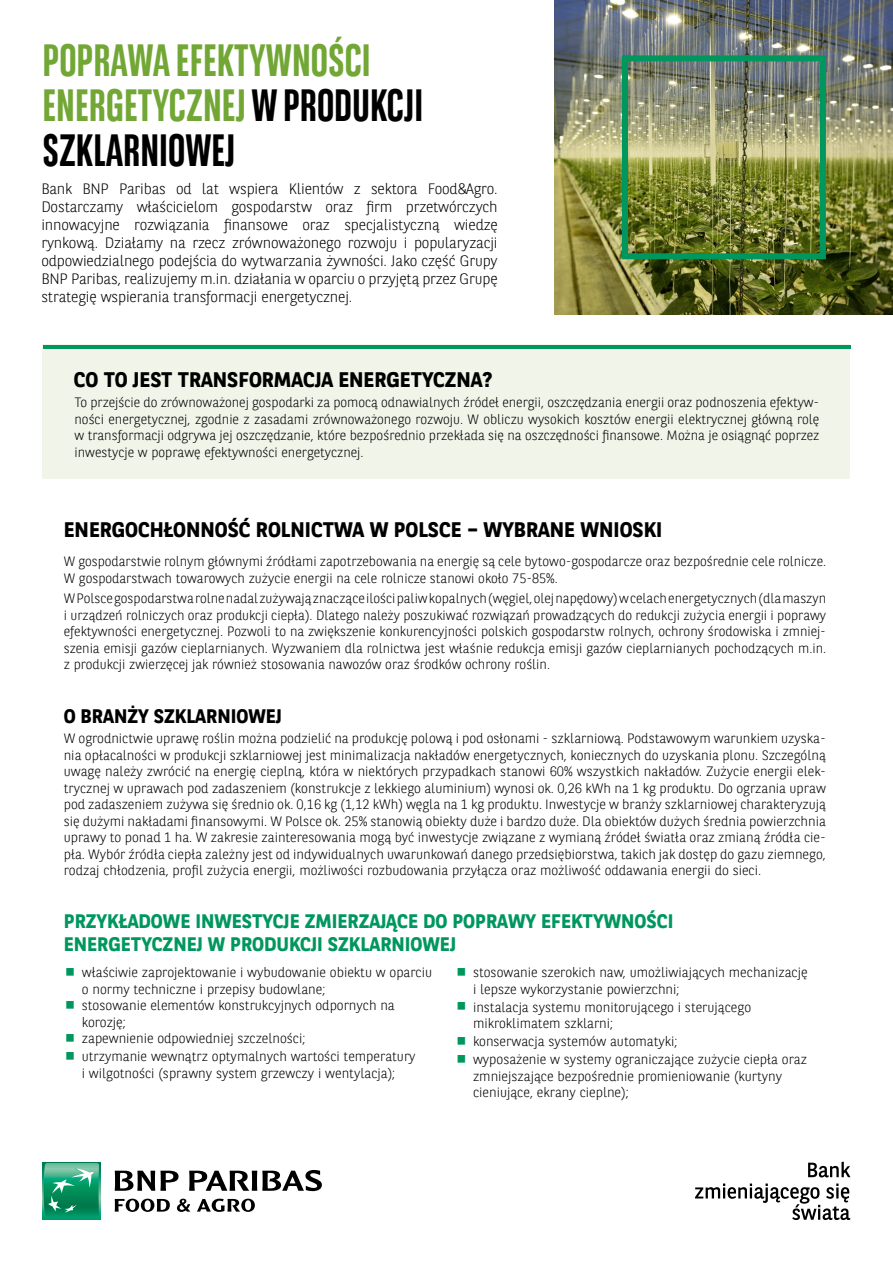
<style>
.page{position:relative;width:893px;height:1263px;background:#fff}
.page>*{position:absolute;margin:0;border:0;box-sizing:border-box;transform-origin:0 0}
.t1{font:700 45px/45px "BNPP Sans Condensed";color:#72a736}
.t2{font:700 21px "BNPP Sans";color:#000}
.t3{font:700 19.5px/23.4px "BNPP Sans";color:#00975f}
.t4{font:700 19.5px "BNPP Sans";color:#000}
.t5{font:300 15px/18px "BNPP Sans";letter-spacing:-.01em;color:#000;text-align:justify}
.t6{font:300 13.5px/16.5px "BNPP Sans";color:#000}
.s1{color:#000}
.s2{color:#00975f}
</style>
<div class="page">
<div style="left:43px;top:344px;width:807px;height:134px;background:#f0f4e9"></div>
<hr style="left:43px;top:345px;width:807px;height:3px;background:#00975f">
<img style="left:555px;top:0;width:338px;height:315px">
<div style="left:622px;top:55px;width:204px;height:204px;border:6px solid #00975f"></div>
<hr style="left:43px;top:1130px;width:807px;height:1px;background:#c6c6c6">
<svg style="left:695px;top:1183px;width:155px;height:37px"></svg>
<svg style="left:808px;top:1161px;width:42px;height:16px"></svg>
<div style="left:42px;top:1162px;width:58px;height:58px;background:linear-gradient(to right,#009e6a,#009e6a)"></div>
<svg style="left:44px;top:1163px;width:55px;height:55px;background:#2fa37a"></svg>
<svg style="left:115px;top:1171px;width:64px;height:20px"></svg>
<svg style="left:189px;top:1170px;width:133px;height:21px"></svg>
<svg style="left:115px;top:1199px;width:55px;height:13px"></svg>
<svg style="left:177px;top:1199px;width:13px;height:13px"></svg>
<svg style="left:197px;top:1199px;width:58px;height:13px"></svg>
<h1 class="t1" style="left:43px;top:38px;width:382px">POPRAWA EFEKTYWNOŚCI<br>ENERGETYCZNEJ <span class="s1">W PRODUKCJI<br>SZKLARNIOWEJ</span></h1>
<p class="t5" style="left:41px;top:179px;width:458px">Bank BNP Paribas od lat wspiera Klientów z sektora Food&amp;Agro.<br>Dostarczamy właścicielom gospodarstw oraz firm przetwórczych innowacyjne rozwiązania finansowe oraz specjalistyczną wiedzę rynkową. Działamy na rzecz zrównoważonego rozwoju i popularyzacji odpowiedzialnego podejścia do wytwarzania żywności. Jako część Grupy BNP Paribas, realizujemy m.in. działania w oparciu o przyjętą przez Grupę strategię wspierania transformacji energetycznej.</p>
<h2 class="t2" style="left:74px;top:366px;width:420px">CO TO JEST TRANSFORMACJA ENERGETYCZNA?</h2>
<p class="t6" style="left:75px;top:394px;width:746px;text-align:justify">To przejście do zrównoważonej gospodarki za pomocą odnawialnych źródeł energii, oszczędzania energii oraz podnoszenia efektyw&shy;ności energetycznej, zgodnie z zasadami zrównoważonego rozwoju. W obliczu wysokich kosztów energii elektrycznej główną rolę w transformacji odgrywa jej oszczędzanie, które bezpośrednio przekłada się na oszczędności finansowe. Można je osiągnąć poprzez inwestycje w poprawę efektywności energetycznej.</p>
<h2 class="t2" style="left:64px;top:515px;width:600px">ENERGOCHŁONNOŚĆ ROLNICTWA W POLSCE – WYBRANE WNIOSKI</h2>
<p class="t6" style="left:64px;top:553px;width:764px">W gospodarstwie rolnym głównymi źródłami zapotrzebowania na energię są cele bytowo-gospodarcze oraz bezpośrednie cele rolnicze.<br>W gospodarstwach towarowych zużycie energii na cele rolnicze stanowi około 75-85%.</p>
<p class="t6" style="left:64px;top:590px;width:764px;text-align:justify">W Polsce gospodarstwa rolne nadal zużywają znaczące ilości paliw kopalnych (węgiel, olej napędowy) w celach energetycznych (dla maszyn i urządzeń rolniczych oraz produkcji ciepła). Dlatego należy poszukiwać rozwiązań prowadzących do redukcji zużycia energii i poprawy efektywności energetycznej. Pozwoli to na zwiększenie konkurencyjności polskich gospodarstw rolnych, ochrony środowiska i zmniej&shy;szenia emisji gazów cieplarnianych. Wyzwaniem dla rolnictwa jest właśnie redukcja emisji gazów cieplarnianych pochodzących m.in. z produkcji zwierzęcej jak również stosowania nawozów oraz środków ochrony roślin.</p>
<h3 class="t4" style="left:64px;top:702px;width:220px">O BRANŻY SZKLARNIOWEJ</h3>
<p class="t6" style="left:64px;top:730px;width:764px;text-align:justify">W ogrodnictwie uprawę roślin można podzielić na produkcję polową i pod osłonami - szklarniową. Podstawowym warunkiem uzyska&shy;nia opłacalności w produkcji szklarniowej jest minimalizacja nakładów energetycznych, koniecznych do uzyskania plonu. Szczególną uwagę należy zwrócić na energię cieplną, która w niektórych przypadkach stanowi 60% wszystkich nakładów. Zużycie energii elek&shy;trycznej w uprawach pod zadaszeniem (konstrukcje z lekkiego aluminium) wynosi ok. 0,26 kWh na 1 kg produktu. Do ogrzania upraw pod zadaszeniem zużywa się średnio ok. 0,16 kg (1,12 kWh) węgla na 1 kg produktu. Inwestycje w branży szklarniowej charakteryzują się dużymi nakładami finansowymi. W Polsce ok. 25% stanowią obiekty duże i bardzo duże. Dla obiektów dużych średnia powierzchnia uprawy to ponad 1 ha. W zakresie zainteresowania mogą być inwestycje związane z wymianą źródeł światła oraz zmianą źródła cie&shy;pła. Wybór źródła ciepła zależny jest od indywidualnych uwarunkowań danego przedsiębiorstwa, takich jak dostęp do gazu ziemnego, rodzaj chłodzenia, profil zużycia energii, możliwości rozbudowania przyłącza oraz możliwość oddawania energii do sieci.</p>
<h3 class="t3" style="left:64px;top:909px;width:611px">PRZYKŁADOWE INWESTYCJE ZMIERZAJĄCE DO POPRAWY EFEKTYWNOŚCI<br>ENERGETYCZNEJ W PRODUKCJI SZKLARNIOWEJ</h3>
<p class="t6" style="left:82px;top:963px;width:352px;text-indent:-17px"><span class="s2">○</span> właściwie zaprojektowanie i wybudowanie obiektu w oparciu o normy techniczne i przepisy budowlane;</p>
<p class="t6" style="left:82px;top:996px;width:314px;text-indent:-17px"><span class="s2">○</span> stosowanie elementów konstrukcyjnych odpornych na korozję;</p>
<p class="t6" style="left:65px;top:1029px;width:242px"><span class="s2">○</span> zapewnienie odpowiedniej szczelności;</p>
<p class="t6" style="left:65px;top:1047px;width:352px;text-align:center"><span class="s2">○</span> utrzymanie wewnątrz optymalnych wartości temperatury i wilgotności (sprawny system grzewczy i wentylacja);</p>
<p class="t6" style="left:473px;top:963px;width:336px;text-indent:-17px"><span class="s2">○</span> stosowanie szerokich naw, umożliwiających mechanizację i lepsze wykorzystanie powierzchni;</p>
<p class="t6" style="left:473px;top:998px;width:280px;text-indent:-17px"><span class="s2">○</span> instalacja systemu monitorującego i sterującego mikroklimatem szklarni;</p>
<p class="t6" style="left:456px;top:1032px;width:223px"><span class="s2">○</span> konserwacja systemów automatyki;</p>
<p class="t6" style="left:473px;top:1050px;width:336px;text-indent:-17px"><span class="s2">○</span> wyposażenie w systemy ograniczające zużycie ciepła oraz zmniejszające bezpośrednie promieniowanie (kurtyny cieniujące, ekrany cieplne);</p>
</div>
